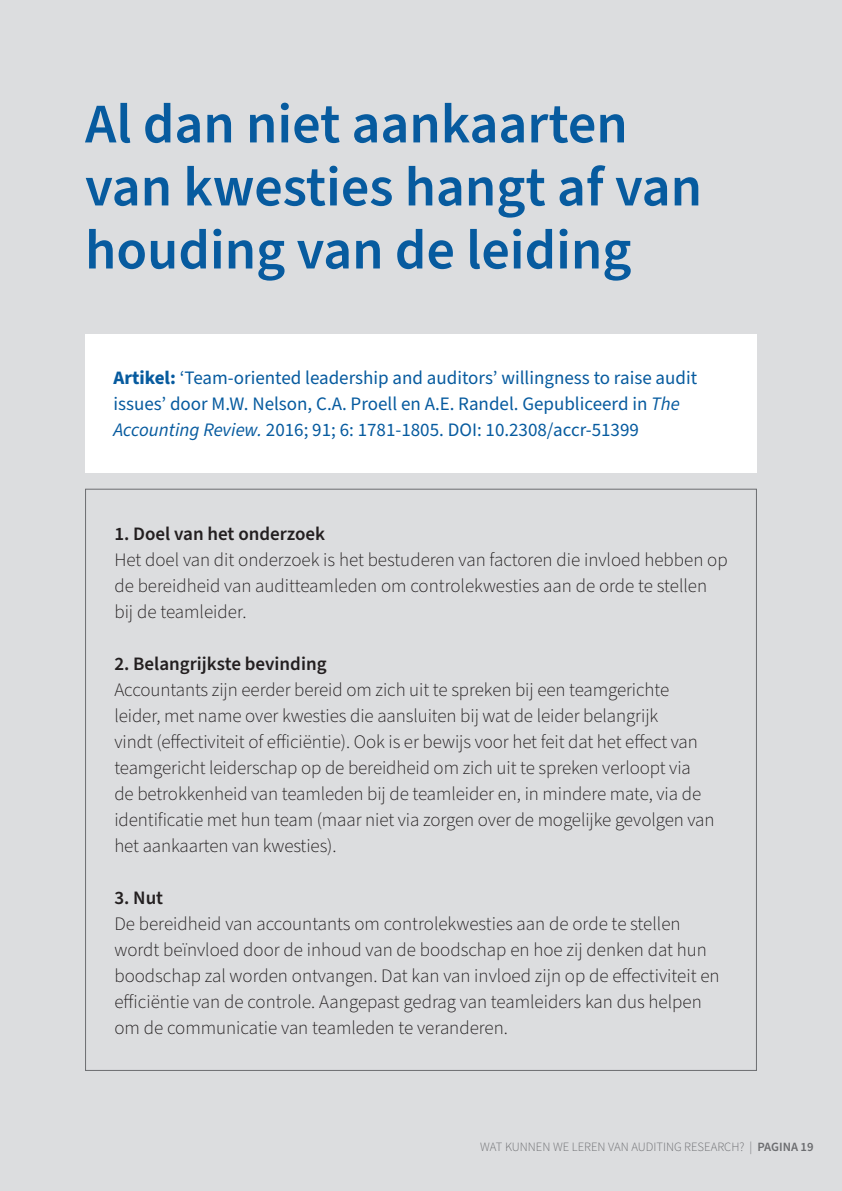
<style>
.page{position:relative;width:842px;height:1191px;background:#dcdddf}
.page>*{position:absolute;margin:0;border:0;box-sizing:border-box;transform-origin:0 0}
.t1{font:600 56px/63px "Source Sans Pro";color:#075b9f}
.t2{font:300 19px/26px "Source Sans Pro";letter-spacing:-.005em;color:#231f20}
.t3{font:19px/26px "Source Sans Pro";color:#075b9f}
.t4{font:600 19px "Source Sans Pro";color:#231f20}
.t5{font:300 12.6px "Source Sans Pro";color:#6c6d70}
.s1{font-weight:700}
.s2{font-style:italic}
.s3{font-weight:600}
</style>
<div class="page">
<div style="left:85px;top:334px;width:672px;height:139px;background:#fff"></div>
<h1 class="t1" style="left:85px;top:94px;width:618px">Al dan niet aankaarten van kwesties hangt af van houding van de leiding</h1>
<p class="t3" style="left:113px;top:365px;width:585px"><span class="s1">Artikel:</span> ‘Team-oriented leadership and auditors’ willingness to raise audit issues’ door M.W. Nelson, C.A. Proell en A.E. Randel. Gepubliceerd in <span class="s2">The<br>Accounting Review.</span> 2016; 91; 6: 1781-1805. DOI: 10.2308/accr-51399</p>
<p class="t4" style="left:114px;top:521px;width:212px">1. Doel van het onderzoek</p>
<p class="t2" style="left:114px;top:547px;width:615px">Het doel van dit onderzoek is het bestuderen van factoren die invloed hebben op de bereidheid van auditteamleden om controlekwesties aan de orde te stellen bij de teamleider.</p>
<p class="t4" style="left:114px;top:651px;width:214px">2. Belangrijkste bevinding</p>
<p class="t2" style="left:114px;top:677px;width:601px">Accountants zijn eerder bereid om zich uit te spreken bij een teamgerichte leider, met name over kwesties die aansluiten bij wat de leider belangrijk<br>vindt (effectiviteit of efficiëntie). Ook is er bewijs voor het feit dat het effect van teamgericht leiderschap op de bereidheid om zich uit te spreken verloopt via de betrokkenheid van teamleden bij de teamleider en, in mindere mate, via de identificatie met hun team (maar niet via zorgen over de mogelijke gevolgen van het aankaarten van kwesties).</p>
<p class="t4" style="left:114px;top:885px;width:50px">3. Nut</p>
<p class="t2" style="left:114px;top:911px;width:607px">De bereidheid van accountants om controlekwesties aan de orde te stellen wordt beïnvloed door de inhoud van de boodschap en hoe zij denken dat hun boodschap zal worden ontvangen. Dat kan van invloed zijn op de effectiviteit en efficiëntie van de controle. Aangepast gedrag van teamleiders kan dus helpen om de communicatie van teamleden te veranderen.</p>
<p class="t5" style="left:480px;top:1138px;width:335px">WAT KUNNEN WE LEREN VAN AUDITING RESEARCH? | <span class="s3">PAGINA 19</span></p>
</div>
